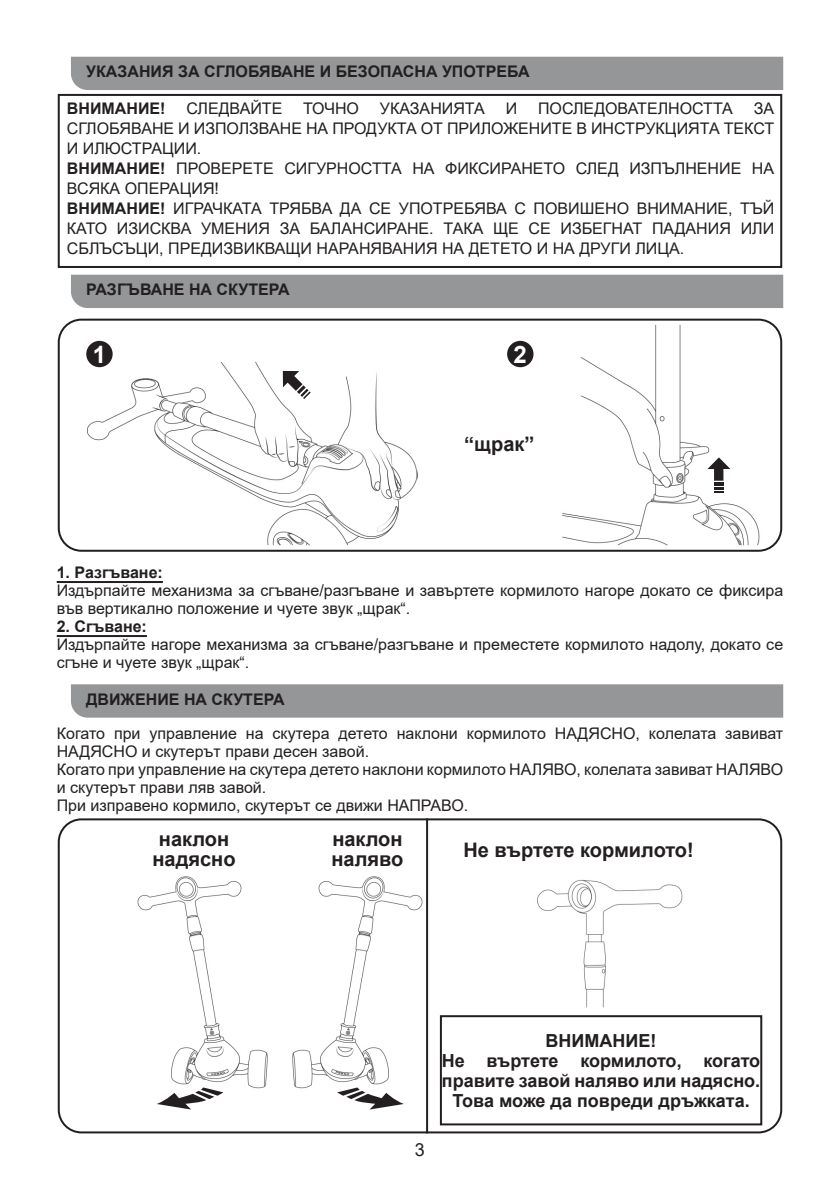
<style>
.page{position:relative;width:840px;height:1191px;background:#fff}
.page>*{position:absolute;margin:0;border:0;box-sizing:border-box;transform-origin:0 0}
.t1{font:700 24px "Arial";color:#fff}
.t2{font:700 20px "Arial";color:#231f20}
.t3{font:700 18px/20px "Arial";color:#231f20}
.t4{font:18px "Arial";color:#231f20}
.t5{font:16px/20px "Arial";color:#231f20}
.t6{font:700 16px "Arial";color:#231f20}
.s1{font-weight:700}
</style>
<div class="page">
<img style="left:57px;top:318px;width:725px;height:234px">
<div style="left:71px;top:57px;width:711px;height:33px;background:#949697"></div>
<div style="left:71px;top:275px;width:711px;height:33px;background:#949697"></div>
<div style="left:71px;top:684px;width:711px;height:33px;background:#949697"></div>
<div style="left:58px;top:319px;width:723px;height:233px;border:2px solid #231f20;border-radius:23px"></div>
<img style="left:137px;top:865px;width:575px;height:265px">
<svg style="left:157px;top:1087px;width:66px;height:22px"></svg>
<svg style="left:337px;top:1087px;width:66px;height:22px"></svg>
<div style="left:58px;top:818px;width:723px;height:315px;border:2px solid #231f20;border-radius:23px"></div>
<hr style="left:426px;top:818px;width:2px;height:315px;background:#231f20">
<div style="left:86px;top:341px;width:27px;height:26px;background:#231f20;border-radius:50%"></div>
<div style="left:507px;top:341px;width:26px;height:26px;background:#231f20;border-radius:50%"></div>
<div style="left:58px;top:94px;width:723px;height:174px;border:2px solid #231f20"></div>
<hr style="left:57px;top:581px;width:106px;height:2px;background:#231f20">
<hr style="left:57px;top:635px;width:90px;height:2px;background:#231f20">
<div style="left:440px;top:1016px;width:320px;height:108px;background:#fff"></div>
<div style="left:439px;top:1015px;width:322px;height:110px;border:2px solid #231f20"></div>
<svg style="left:707px;top:457px;width:23px;height:35px"></svg>
<svg style="left:283px;top:371px;width:27px;height:28px"></svg>
<p class="t6" style="left:86px;top:60px;width:444px">УКАЗАНИЯ ЗА СГЛОБЯВАНЕ И БЕЗОПАСНА УПОТРЕБА</p>
<p class="t6" style="left:67px;top:97px;width:100px">ВНИМАНИЕ!</p>
<p class="t5" style="left:186px;top:98px;width:97px">СЛЕДВАЙТЕ</p>
<p class="t5" style="left:303px;top:98px;width:57px">ТОЧНО</p>
<p class="t5" style="left:380px;top:98px;width:106px">УКАЗАНИЯТА</p>
<p class="t5" style="left:505px;top:98px;width:13px">И</p>
<p class="t5" style="left:538px;top:98px;width:196px">ПОСЛЕДОВАТЕЛНОСТТА</p>
<p class="t5" style="left:67px;top:98px;width:708px;text-align:justify;text-indent:686px">ЗА СГЛОБЯВАНЕ И ИЗПОЛЗВАНЕ НА ПРОДУКТА ОТ ПРИЛОЖЕНИТЕ В ИНСТРУКЦИЯТА ТЕКСТ И ИЛЮСТРАЦИИ.</p>
<p class="t5" style="left:67px;top:158px;width:708px"><span class="s1">ВНИМАНИЕ!</span> ПРОВЕРЕТЕ СИГУРНОСТТА НА ФИКСИРАНЕТО СЛЕД ИЗПЪЛНЕНИЕ НА<br>ВСЯКА ОПЕРАЦИЯ!</p>
<p class="t5" style="left:67px;top:198px;width:708px;text-align:justify"><span class="s1">ВНИМАНИЕ!</span> ИГРАЧКАТА ТРЯБВА ДА СЕ УПОТРЕБЯВА С ПОВИШЕНО ВНИМАНИЕ, ТЪЙ КАТО ИЗИСКВА УМЕНИЯ ЗА БАЛАНСИРАНЕ. ТАКА ЩЕ СЕ ИЗБЕГНАТ ПАДАНИЯ ИЛИ СБЛЪСЪЦИ, ПРЕДИЗВИКВАЩИ НАРАНЯВАНИЯ НА ДЕТЕТО И НА ДРУГИ ЛИЦА.</p>
<p class="t6" style="left:86px;top:278px;width:205px">РАЗГЪВАНЕ НА СКУТЕРА</p>
<p class="t1" style="left:93px;top:337px;width:15px">1</p>
<p class="t1" style="left:513px;top:337px;width:15px">2</p>
<p class="t2" style="left:464px;top:430px;width:72px">“щрак”</p>
<p class="t6" style="left:57px;top:561px;width:108px">1. Разгъване:</p>
<p class="t5" style="left:57px;top:581px;width:727px;line-height:18px">Издърпайте механизма за сгъване/разгъване и завъртете кормилото нагоре докато се фиксира във вертикално положение и чуете звук „щрак“.</p>
<p class="t6" style="left:57px;top:615px;width:92px">2. Сгъване:</p>
<p class="t5" style="left:57px;top:635px;width:727px;line-height:18px">Издърпайте нагоре механизма за сгъване/разгъване и преместете кормилото надолу, докато се сгъне и чуете звук „щрак“.</p>
<p class="t6" style="left:86px;top:687px;width:200px">ДВИЖЕНИЕ НА СКУТЕРА</p>
<p class="t5" style="left:57px;top:724px;width:727px;line-height:18px">Когато при управление на скутера детето наклони кормилото НАДЯСНО, колелата завиват<br>НАДЯСНО и скутерът прави десен завой.</p>
<p class="t5" style="left:57px;top:760px;width:727px;line-height:18px">Когато при управление на скутера детето наклони кормилото НАЛЯВО, колелата завиват НАЛЯВО и скутерът прави ляв завой.</p>
<p class="t5" style="left:57px;top:795px;width:413px">При изправено кормило, скутерът се движи НАПРАВО.</p>
<p class="t2" style="left:332px;top:824px;width:72px">наклон</p>
<p class="t2" style="left:331px;top:844px;width:73px">наляво</p>
<p class="t2" style="left:159px;top:824px;width:72px">наклон</p>
<p class="t2" style="left:152px;top:844px;width:84px">надясно</p>
<p class="t2" style="left:463px;top:836px;width:232px">Не въртете кормилото!</p>
<p class="t4" style="left:415px;top:1137px;width:12px">3</p>
<p class="t3" style="left:545px;top:1030px;width:112px">ВНИМАНИЕ!</p>
<p class="t3" style="left:441px;top:1050px;width:320px">Не въртете кормилото, когато правите завой наляво или надясно.</p>
<p class="t3" style="left:452px;top:1090px;width:299px">Това може да повреди дръжката.</p>
</div>
